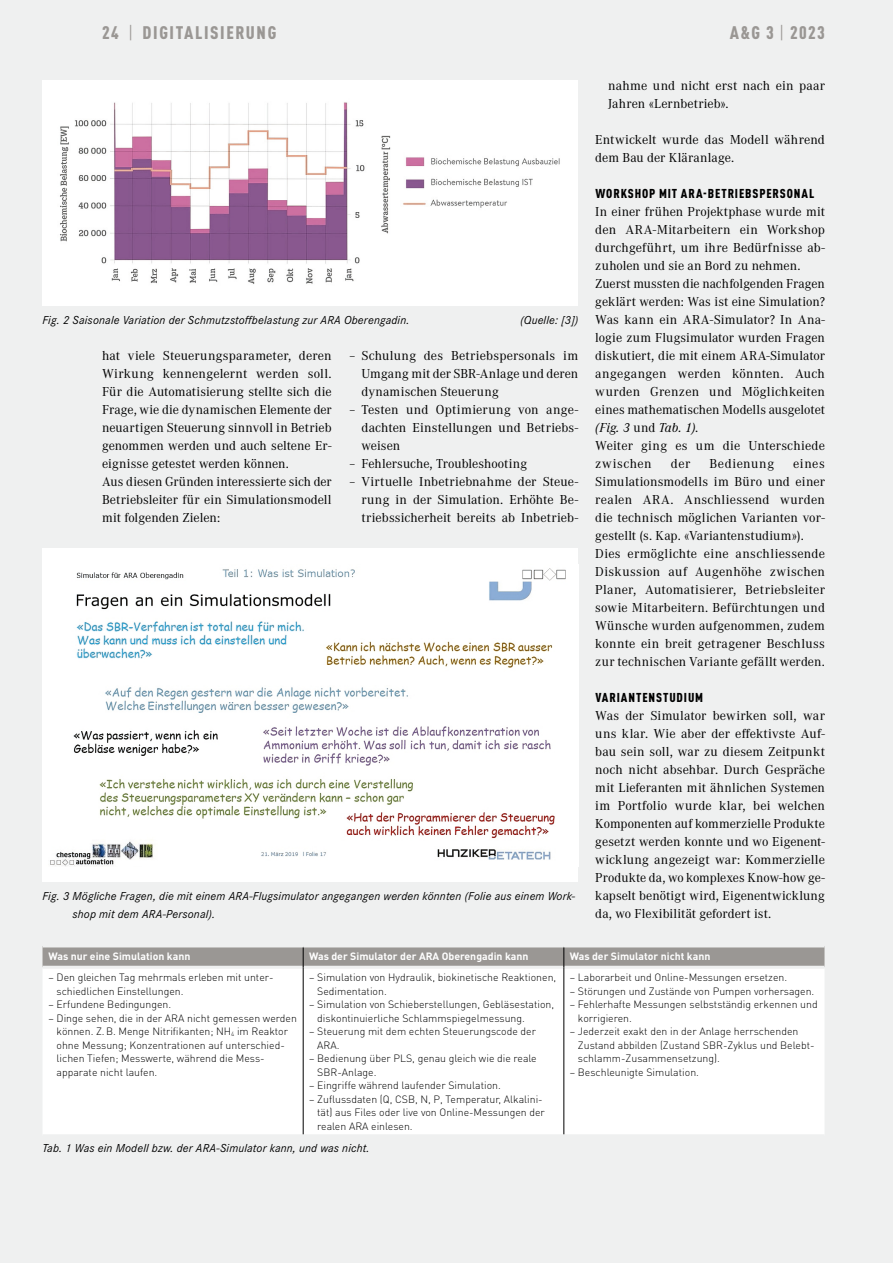
<style>
.page{position:relative;width:893px;height:1263px;background:#eff0f0}
.page>*{position:absolute;margin:0;border:0;box-sizing:border-box;transform-origin:0 0}
.t1{font:900 condensed 18px "DINOT";letter-spacing:.09em;color:#9a9794}
.t2{font:13.5px/18px "Corporate A";letter-spacing:.01em;color:#000}
.t3{font:13.5px "Corporate A";letter-spacing:.045em;color:#000}
.t4{font:900 condensed 12.75px "DINOT";letter-spacing:.07em;color:#000}
.t5{font:italic 12px/18px "Corporate S";letter-spacing:.015em;color:#000}
.t6{font:300 10.5px/13.5px "DINOT";color:#000}
.t7{font:700 10.5px "DINOT";color:#fff}
.s1{font-weight:400}
.s2{font-style:italic}
.s3{font-size:6.15px}
</style>
<div class="page">
<div style="left:43px;top:81px;width:535px;height:225px;background:#fff"></div>
<img style="left:60px;top:102px;width:500px;height:182px">
<div style="left:43px;top:549px;width:535px;height:333px;background:#fff"></div>
<img style="left:50px;top:568px;width:516px;height:298px">
<div style="left:43px;top:969px;width:781px;height:165px;background:#fff"></div>
<svg style="left:43px;top:946px;width:781px;height:21px;background:#a4a29f"></svg>
<hr style="left:303px;top:967px;width:1px;height:167px;background:#000">
<hr style="left:563px;top:967px;width:1px;height:167px;background:#000">
<h1 class="t1" style="left:102px;top:22px;width:176px">24 <span class="s1">|</span> DIGITALISIERUNG</h1>
<p class="t5" style="left:43px;top:310px;width:368px">Fig. 2 Saisonale Variation der Schmutzstoffbelastung zur ARA Oberengadin.</p>
<p class="t5" style="left:520px;top:310px;width:59px">(Quelle: [3])</p>
<p class="t2" style="left:102px;top:346px;width:231px">hat viele Steuerungsparameter, deren Wirkung kennengelernt werden soll.<br>Für die Automatisierung stellte sich die Frage, wie die dynamischen Elemente der neuartigen Steuerung sinnvoll in Betrieb genommen werden und auch seltene Er&shy;eignisse getestet werden können.<br>Aus diesen Gründen interessierte sich der Betriebsleiter für ein Simulationsmodell mit folgenden Zielen:</p>
<p class="t2" style="left:361px;top:346px;width:218px;text-align:justify;text-indent:-13px">– Schulung des Betriebspersonals im Umgang mit der SBR-Anlage und deren dynamischen Steuerung</p>
<p class="t2" style="left:361px;top:400px;width:218px;text-align:justify;text-indent:-13px">– Testen und Optimierung von ange&shy;dachten Einstellungen und Betriebs&shy;weisen</p>
<p class="t2" style="left:349px;top:454px;width:180px">– Fehlersuche, Troubleshooting</p>
<p class="t2" style="left:361px;top:472px;width:218px;text-align:justify;text-indent:-13px">– Virtuelle Inbetriebnahme der Steue&shy;rung in der Simulation. Erhöhte Be&shy;triebssicherheit bereits ab Inbetrieb-</p>
<p class="t5" style="left:73px;top:886px;width:504px;text-indent:-30px">Fig. 3 Mögliche Fragen, die mit einem ARA-Flugsimulator angegangen werden könnten (Folie aus einem Work&shy;shop mit dem ARA-Personal).</p>
<h1 class="t1" style="left:730px;top:22px;width:97px">A&amp;G 3 <span class="s1">|</span> 2023</h1>
<p class="t2" style="left:608px;top:76px;width:218px">nahme und nicht erst nach ein paar<br>Jahren «Lernbetrieb».</p>
<p class="t2" style="left:595px;top:130px;width:231px">Entwickelt wurde das Modell während dem Bau der Kläranlage.</p>
<p class="t4" style="left:595px;top:186px;width:220px">WORKSHOP MIT ARA-BETRIEBSPERSONAL</p>
<p class="t2" style="left:595px;top:202px;width:231px">In einer frühen Projektphase wurde mit den ARA-Mitarbeitern ein Workshop durchgeführt, um ihre Bedürfnisse ab&shy;zuholen und sie an Bord zu nehmen.<br>Zuerst mussten die nachfolgenden Fragen geklärt werden: Was ist eine Simulation?<br>Was kann ein ARA-Simulator? In Ana&shy;logie zum Flugsimulator wurden Fragen diskutiert, die mit einem ARA-Simulator angegangen werden könnten. Auch wurden Grenzen und Möglichkeiten eines mathematischen Modells ausgelotet <span class="s2">(Fig. 3</span> und <span class="s2">Tab. 1)</span>.<br>Weiter ging es um die Unterschiede zwischen</p>
<p class="t2" style="left:671px;top:454px;width:21px">der</p>
<p class="t3" style="left:709px;top:454px;width:66px">Bedienung</p>
<p class="t2" style="left:595px;top:454px;width:231px;text-indent:198px">eines Simulationsmodells im Büro und einer realen ARA. Anschliessend wurden die technisch möglichen Varianten vor&shy;gestellt (s. Kap. «Variantenstudium»).<br>Dies ermöglichte eine anschliessende Diskussion auf Augenhöhe zwischen Planer, Automatisierer, Betriebsleiter sowie Mitarbeitern. Befürchtungen und Wünsche wurden aufgenommen, zudem konnte ein breit getragener Beschluss zur technischen Variante gefällt werden.</p>
<p class="t4" style="left:595px;top:690px;width:109px">VARIANTENSTUDIUM</p>
<p class="t2" style="left:595px;top:706px;width:231px;text-align:justify">Was der Simulator bewirken soll, war uns klar. Wie aber der effektivste Auf&shy;bau sein soll, war zu diesem Zeitpunkt noch nicht absehbar. Durch Gespräche mit Lieferanten mit ähnlichen Systemen im Portfolio wurde klar, bei welchen Komponenten auf kommerzielle Produkte gesetzt werden konnte und wo Eigenent&shy;wicklung angezeigt war: Kommerzielle Produkte da, wo komplexes Know-how ge&shy;kapselt benötigt wird, Eigenentwicklung da, wo Flexibilität gefordert ist.</p>
<p class="t7" style="left:49px;top:949px;width:143px">Was nur eine Simulation kann</p>
<p class="t7" style="left:309px;top:949px;width:221px">Was der Simulator der ARA Oberengadin kann</p>
<p class="t7" style="left:570px;top:949px;width:142px">Was der Simulator nicht kann</p>
<p class="t6" style="left:57px;top:970px;width:219px;text-indent:-8px">– Den gleichen Tag mehrmals erleben mit unter&shy;schiedlichen Einstellungen.</p>
<p class="t6" style="left:49px;top:997px;width:124px">– Erfundene Bedingungen.</p>
<p class="t6" style="left:57px;top:1011px;width:242px;text-indent:-8px">– Dinge sehen, die in der ARA nicht gemessen werden können. Z.B. Menge Nitrifikanten; NH<span class="s3">4</span> im Reaktor ohne Messung; Konzentrationen auf unterschied&shy;lichen Tiefen; Messwerte, während die Mess&shy;apparate nicht laufen.</p>
<p class="t6" style="left:317px;top:970px;width:240px;text-indent:-8px">– Simulation von Hydraulik, biokinetische Reaktionen,<br>Sedimentation.</p>
<p class="t6" style="left:317px;top:997px;width:238px;text-indent:-8px">– Simulation von Schieberstellungen, Gebläsestation, diskontinuierliche Schlammspiegelmessung.</p>
<p class="t6" style="left:317px;top:1024px;width:220px;text-indent:-8px">– Steuerung mit dem echten Steuerungscode der<br>ARA.</p>
<p class="t6" style="left:317px;top:1051px;width:221px;text-indent:-8px">– Bedienung über PLS, genau gleich wie die reale<br>SBR-Anlage.</p>
<p class="t6" style="left:309px;top:1078px;width:193px">– Eingriffe während laufender Simulation.</p>
<p class="t6" style="left:317px;top:1092px;width:229px;text-indent:-8px">– Zuflussdaten (Q, CSB, N, P, Temperatur, Alkalini&shy;tät) aus Files oder live von Online-Messungen der realen ARA einlesen.</p>
<p class="t6" style="left:570px;top:970px;width:219px">– Laborarbeit und Online-Messungen ersetzen.</p>
<p class="t6" style="left:570px;top:984px;width:246px">– Störungen und Zustände von Pumpen vorhersagen.</p>
<p class="t6" style="left:578px;top:997px;width:241px;text-indent:-8px">– Fehlerhafte Messungen selbstständig erkennen und korrigieren.</p>
<p class="t6" style="left:578px;top:1024px;width:238px;text-indent:-8px">– Jederzeit exakt den in der Anlage herrschenden<br>Zustand abbilden (Zustand SBR-Zyklus und Belebt&shy;schlamm-Zusammensetzung).</p>
<p class="t6" style="left:570px;top:1065px;width:131px">– Beschleunigte Simulation.</p>
<p class="t5" style="left:43px;top:1138px;width:329px">Tab. 1 Was ein Modell bzw. der ARA-Simulator kann, und was nicht.</p>
</div>
